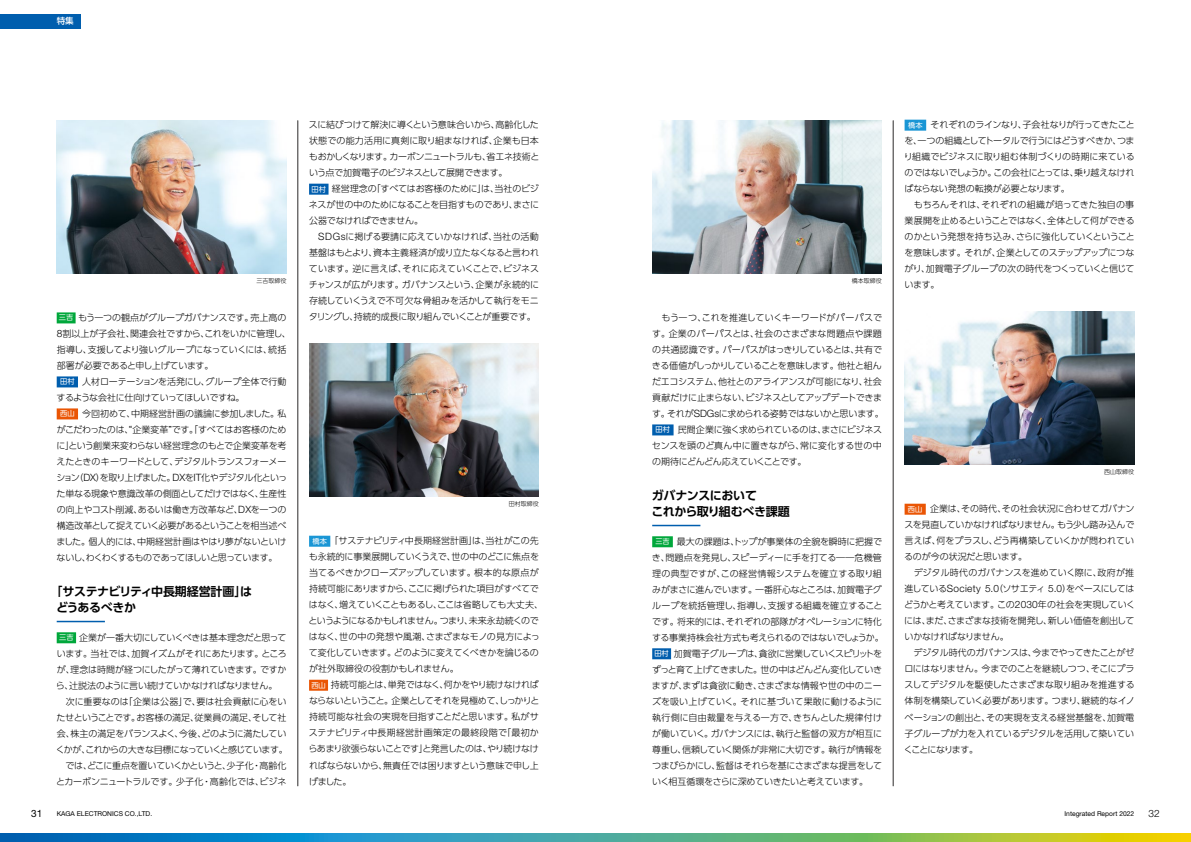
<style>
.page{position:relative;width:1191px;height:842px;background:#fff}
.page>*{position:absolute;margin:0;border:0;box-sizing:border-box;transform-origin:0 0}
.t1{font:700 12px/16px "UD Shin Go Pr 6 De";letter-spacing:-.035em;color:#000}
.t2{font:10.1px "Helvetica Neue LT Pro";color:#000}
.t3{font:300 10.1px "Helvetica Neue LT Pro";color:#000}
.t4{font:300 9px/16px "UD Shin Go Pr 6";letter-spacing:-.02em;color:#000}
.t5{font:300 9px "UD Shin Go Pr 6";letter-spacing:-.04em;color:#000}
.t6{font:300 9px "UD Shin Go Pr 6";letter-spacing:.005em;color:#000}
.t7{font:300 9px "UD Shin Go Pr 6";letter-spacing:-.055em;color:#000}
.t8{font:300 9px "UD Shin Go Pr 6";letter-spacing:-.05em;color:#000}
.t9{font:300 9px "UD Shin Go Pr 6";color:#000}
.t10{font:300 9px "UD Shin Go Pr 6";letter-spacing:-.07em;color:#000}
.t11{font:300 9px "UD Shin Go Pr 6";letter-spacing:-.08em;color:#000}
.t12{font:300 9px "UD Shin Go Pr 6";letter-spacing:.03em;color:#000}
.t13{font:300 9px "UD Shin Go Pr 6";letter-spacing:.02em;color:#000}
.t14{font:500 8.5px "UD Shin Go Pr 6";color:#fff}
.t15{font:6.7px "Helvetica Neue LT Pro";color:#000}
.t16{font:300 6px "UD Shin Go Pr 6";color:#000}
.s1{font-weight:400;font-size:7.2px;color:#fff}
.s2{font-family:"Helvetica Neue LT Pro";font-size:10.1px}
</style>
<div class="page">
<svg style="left:0;top:833px;width:1191px;height:9px;background:#54a488"></svg>
<div style="left:57px;top:312px;width:19px;height:11px;background:#00a73b"></div>
<div style="left:57px;top:376px;width:21px;height:11px;background:#005eae"></div>
<div style="left:57px;top:408px;width:21px;height:11px;background:#ea5504"></div>
<div style="left:57px;top:632px;width:19px;height:11px;background:#00a73b"></div>
<hr style="left:57px;top:621px;width:48px;height:1px;background:#005eae">
<div style="left:309px;top:184px;width:19px;height:11px;background:#005eae"></div>
<div style="left:309px;top:536px;width:21px;height:11px;background:#1a96d5"></div>
<div style="left:309px;top:680px;width:19px;height:11px;background:#ea5504"></div>
<hr style="left:297px;top:120px;width:1px;height:666px;background:#656464">
<div style="left:652px;top:424px;width:21px;height:11px;background:#005eae"></div>
<div style="left:652px;top:536px;width:21px;height:11px;background:#00a73b"></div>
<div style="left:652px;top:648px;width:19px;height:11px;background:#005eae"></div>
<hr style="left:652px;top:525px;width:48px;height:1px;background:#005eae">
<div style="left:904px;top:120px;width:22px;height:11px;background:#1a96d5"></div>
<div style="left:904px;top:504px;width:21px;height:11px;background:#ea5504"></div>
<hr style="left:893px;top:120px;width:1px;height:666px;background:#656464">
<img style="left:57px;top:120px;width:229px;height:154px">
<img style="left:309px;top:344px;width:230px;height:153px">
<img style="left:652px;top:120px;width:230px;height:154px">
<img style="left:904px;top:311px;width:230px;height:153px">
<div style="left:0;top:14px;width:80px;height:14px;background:#005eae"></div>
<p class="t14" style="left:57px;top:14px;width:18px">特集</p>
<p class="t4" style="left:309px;top:117px;width:232px">スに結びつけて解決に導くという意味合いから、高齢化した状態での能力活用に真剣に取り組まなければ、企業も日本もおかしくなります。カーボンニュートラルも、省エネ技術という点で加賀電子のビジネスとして展開できます。<br><span class="s1">田村</span> 経営理念の「すべてはお客様のために」は、当社のビジネスが世の中のためになることを目指すものであり、まさに公器でなければできません。</p>
<p class="t4" style="left:309px;top:229px;width:232px;text-align:justify;text-indent:9px"><span class="s2">SDGs</span>に掲げる要請に応えていかなければ、当社の活動基盤はもとより、資本主義経済が成り立たなくなると言われています。逆に言えば、それに応えていくことで、ビジネスチャンスが広がります。ガバナンスという、企業が永続的に存続していくうえで不可欠な骨組みを活かして執行をモニタリングし、持続的成長に取り組んでいくことが重要です。</p>
<p class="t16" style="left:256px;top:276px;width:31px">三吉取締役</p>
<p class="t16" style="left:852px;top:276px;width:31px">橋本取締役</p>
<p class="t4" style="left:59px;top:309px;width:229px"><span class="s1">三吉</span> もう一つの観点がグループガバナンスです。売上高の</p>
<p class="t4" style="left:57px;top:325px;width:236px"><span class="s2">8</span>割以上が子会社、関連会社ですから、これをいかに管理し、</p>
<p class="t4" style="left:57px;top:341px;width:231px">指導し、支援してより強いグループになっていくには、統括</p>
<p class="t4" style="left:57px;top:357px;width:158px">部署が必要であると申し上げています。</p>
<p class="t4" style="left:60px;top:373px;width:228px"><span class="s1">田村</span> 人材ローテーションを活発にし、グループ全体で行動</p>
<p class="t4" style="left:57px;top:389px;width:189px">するような会社に仕向けていってほしいですね。</p>
<p class="t9" style="left:60px;top:406px;width:228px"><span class="s1">西山</span> 今回初めて、中期経営計画の議論に参加しました。私</p>
<p class="t4" style="left:57px;top:421px;width:231px">がこだわったのは、“企業変革”です。「すべてはお客様のため</p>
<p class="t4" style="left:56px;top:437px;width:231px">に」という創業来変わらない経営理念のもとで企業変革を考</p>
<p class="t4" style="left:57px;top:453px;width:231px">えたときのキーワードとして、デジタルトランスフォーメー</p>
<p class="t7" style="left:56px;top:470px;width:232px">ション（<span class="s2">DX</span>）を取り上げました。<span class="s2">DX</span>を<span class="s2">IT</span>化やデジタル化といっ</p>
<p class="t4" style="left:57px;top:485px;width:231px">た単なる現象や意識改革の側面としてだけではなく、生産性</p>
<p class="t4" style="left:57px;top:501px;width:231px">の向上やコスト削減、あるいは働き方改革など、<span class="s2">DX</span>を一つの</p>
<p class="t5" style="left:57px;top:518px;width:231px">構造改革として捉えていく必要があるということを相当述べ</p>
<p class="t4" style="left:56px;top:533px;width:232px">ました。個人的には、中期経営計画はやはり夢がないといけ</p>
<p class="t11" style="left:57px;top:550px;width:222px">ないし、わくわくするものであってほしいと思っています。</p>
<h1 class="t1" style="left:56px;top:583px;width:197px;text-indent:-6px">「サステナビリティ中長期経営計画」はどうあるべきか</h1>
<p class="t4" style="left:56px;top:629px;width:233px;text-indent:3px"><span class="s1">三吉</span> 企業が一番大切にしていくべきは基本理念だと思っています。当社では、加賀イズムがそれにあたります。ところが、理念は時間が経つにしたがって薄れていきます。ですから、辻説法のように言い続けていかなければなりません。　次に重要なのは「企業は公器」で、要は社会貢献に心をいたせということです。お客様の満足、従業員の満足、そして社会、株主の満足をバランスよく、今後、どのように満たしていくかが、これからの大きな目標になっていくと感じています。　では、どこに重点を置いていくかというと、少子化・高齢化とカーボンニュートラルです。少子化・高齢化では、ビジネ</p>
<p class="t6" style="left:652px;top:310px;width:231px">　もう一つ、これを推進していくキーワードがパーパスで</p>
<p class="t13" style="left:652px;top:326px;width:231px">す。企業のパーパスとは、社会のさまざまな問題点や課題</p>
<p class="t4" style="left:652px;top:341px;width:231px">の共通認識です。パーパスがはっきりしているとは、共有で</p>
<p class="t8" style="left:652px;top:358px;width:231px">きる価値がしっかりしていることを意味します。他社と組ん</p>
<p class="t4" style="left:652px;top:373px;width:231px">だエコシステム、他社とのアライアンスが可能になり、社会</p>
<p class="t4" style="left:652px;top:389px;width:231px">貢献だけに止まらない、ビジネスとしてアップデートできま</p>
<p class="t4" style="left:652px;top:405px;width:233px">す。それが<span class="s2">SDGs</span>に求められる姿勢ではないかと思います。</p>
<p class="t4" style="left:655px;top:421px;width:228px"><span class="s1">田村</span> 民間企業に強く求められているのは、まさにビジネス</p>
<p class="t4" style="left:652px;top:437px;width:231px">センスを頭のど真ん中に置きながら、常に変化する世の中</p>
<p class="t5" style="left:652px;top:454px;width:156px">の期待にどんどん応えていくことです。</p>
<h1 class="t1" style="left:651px;top:487px;width:140px">ガバナンスにおいて<br>これから取り組むべき課題</h1>
<p class="t4" style="left:652px;top:533px;width:233px;text-indent:3px"><span class="s1">三吉</span> 最大の課題は、トップが事業体の全貌を瞬時に把握でき、問題点を発見し、スピーディーに手を打てる――危機管理の典型ですが、この経営情報システムを確立する取り組みがまさに進んでいます。一番肝心なところは、加賀電子グループを統括管理し、指導し、支援する組織を確立することです。将来的には、それぞれの部隊がオペレーションに特化する事業持株会社方式も考えられるのではないでしょうか。<span class="s1">田村</span> 加賀電子グループは、貪欲に営業していくスピリットをずっと育て上げてきました。世の中はどんどん変化していきますが、まずは貪欲に動き、さまざまな情報や世の中のニーズを吸い上げていく。それに基づいて果敢に動けるように執行側に自由裁量を与える一方で、きちんとした規律付けが働いていく。ガバナンスには、執行と監督の双方が相互に尊重し、信頼していく関係が非常に大切です。執行が情報をつまびらかにし、監督はそれらを基にさまざまな提言をしていく相互循環をさらに深めていきたいと考えています。</p>
<p class="t16" style="left:509px;top:499px;width:31px">田村取締役</p>
<p class="t4" style="left:312px;top:533px;width:228px"><span class="s1">橋本</span>「サステナビリティ中長期経営計画」は、当社がこの先</p>
<p class="t4" style="left:309px;top:549px;width:232px">も永続的に事業展開していくうえで、世の中のどこに焦点を</p>
<p class="t6" style="left:309px;top:566px;width:231px">当てるべきかクローズアップしています。根本的な原点が</p>
<p class="t4" style="left:309px;top:581px;width:231px">持続可能にありますから、ここに掲げられた項目がすべてで</p>
<p class="t4" style="left:309px;top:597px;width:236px">はなく、増えていくこともあるし、ここは省略しても大丈夫、</p>
<p class="t10" style="left:308px;top:614px;width:232px">というようになるかもしれません。つまり、未来永劫続くので</p>
<p class="t4" style="left:309px;top:629px;width:232px">はなく、世の中の発想や風潮、さまざまなモノの見方によっ</p>
<p class="t5" style="left:309px;top:646px;width:231px">て変化していきます。どのように変えてくべきかを論じるの</p>
<p class="t9" style="left:309px;top:662px;width:151px">が社外取締役の役割かもしれません。</p>
<p class="t4" style="left:311px;top:677px;width:229px"><span class="s1">西山</span> 持続可能とは、単発ではなく、何かをやり続けなければ</p>
<p class="t7" style="left:309px;top:694px;width:232px">ならないということ。企業としてそれを見極めて、しっかりと</p>
<p class="t6" style="left:309px;top:710px;width:231px">持続可能な社会の実現を目指すことだと思います。私がサ</p>
<p class="t12" style="left:309px;top:726px;width:231px">ステナビリティ中長期経営計画策定の最終段階で「最初か</p>
<p class="t8" style="left:308px;top:742px;width:232px">らあまり欲張らないことです」と発言したのは、やり続けなけ</p>
<p class="t5" style="left:309px;top:758px;width:231px">ればならないから、無責任では困りますという意味で申し上</p>
<p class="t4" style="left:309px;top:773px;width:44px">げました。</p>
<p class="t4" style="left:903px;top:117px;width:233px;text-indent:4px"><span class="s1">橋本</span> それぞれのラインなり、子会社なりが行ってきたことを、一つの組織としてトータルで行うにはどうすべきか、つまり組織でビジネスに取り組む体制づくりの時期に来ているのではないでしょうか。この会社にとっては、乗り越えなければならない発想の転換が必要となります。<br>　もちろんそれは、それぞれの組織が培ってきた独自の事業展開を止めるということではなく、全体として何ができるのかという発想を持ち込み、さらに強化していくということを意味します。それが、企業としてのステップアップにつながり、加賀電子グループの次の時代をつくっていくと信じています。</p>
<p class="t16" style="left:1104px;top:467px;width:31px">西山取締役</p>
<p class="t4" style="left:903px;top:501px;width:233px;text-indent:4px"><span class="s1">西山</span> 企業は、その時代、その社会状況に合わせてガバナンスを見直していかなければなりません。もう少し踏み込んで言えば、何をプラスし、どう再構築していくかが問われているのが今の状況だと思います。<br>　デジタル時代のガバナンスを進めていく際に、政府が推進している<span class="s2">Society 5.0</span>（ソサエティ <span class="s2">5.0</span>）をベースにしてはどうかと考えています。この<span class="s2">2030</span>年の社会を実現していくには、まだ、さまざまな技術を開発し、新しい価値を創出していかなければなりません。<br>　デジタル時代のガバナンスは、今までやってきたことがゼロにはなりません。今までのことを継続しつつ、そこにプラスしてデジタルを駆使したさまざまな取り組みを推進する体制を構築していく必要があります。つまり、継続的なイノベーションの創出と、その実現を支える経営基盤を、加賀電子グループが力を入れているデジタルを活用して築いていくことになります。</p>
<p class="t2" style="left:31px;top:808px;width:13px">31</p>
<p class="t15" style="left:57px;top:810px;width:97px">KAGA ELECTRONICS CO.,LTD.</p>
<p class="t15" style="left:1064px;top:810px;width:71px">Integrated Report 2022</p>
<p class="t3" style="left:1148px;top:808px;width:13px">32</p>
</div>
